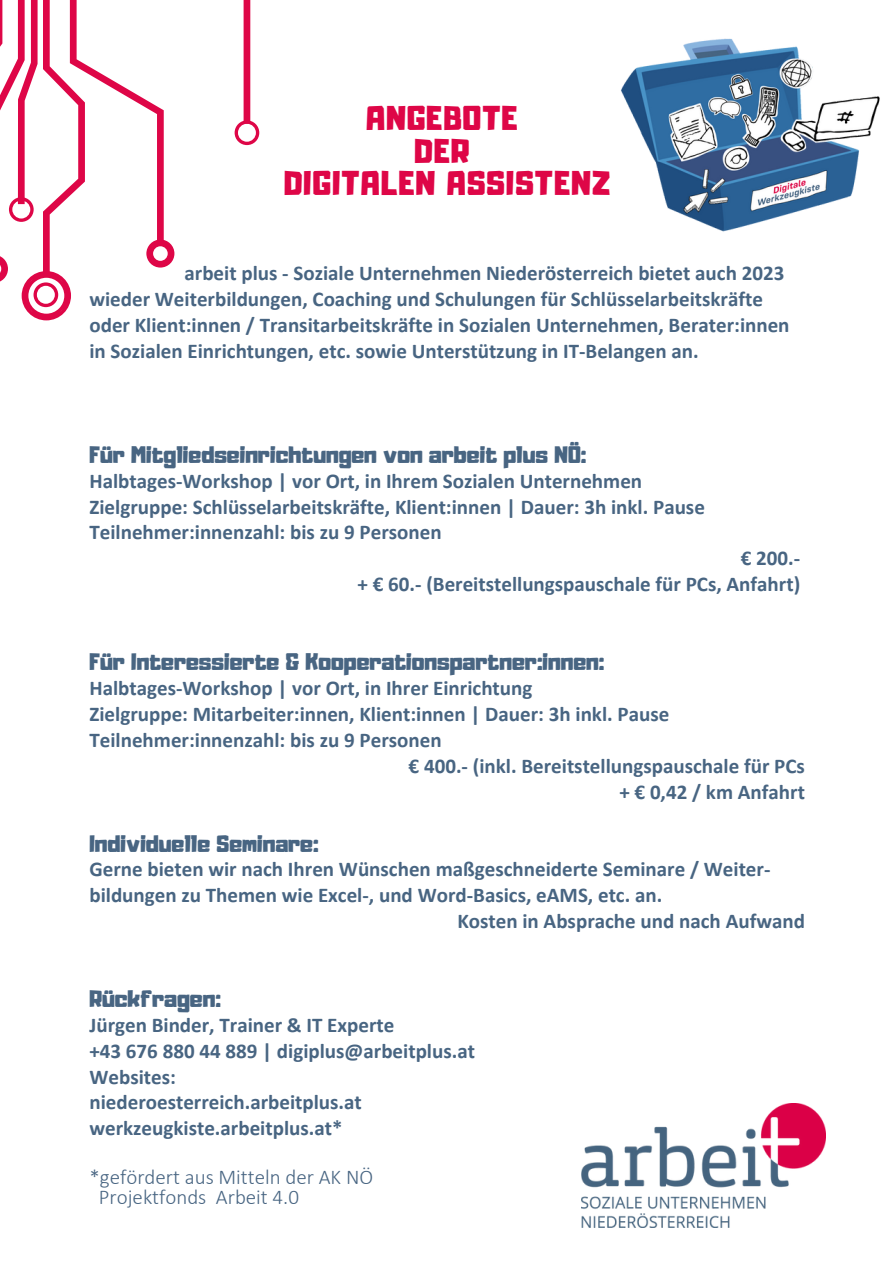
<style>
.page{position:relative;width:894px;height:1264px;background:#fff}
.page>*{position:absolute;margin:0;border:0;box-sizing:border-box;transform-origin:0 0}
.t1{font:30.3px/32.7px "Adumu";letter-spacing:.04em;color:#de0647;text-align:center}
.t2{font:700 21px/26px "Calibri";color:#486582}
.t3{font:21px "Adumu";color:#486582}
.t4{font:300 21px/20.2px "Calibri";color:#486582}
</style>
<div class="page">
<svg style="left:0;top:0;width:259px;height:320px"></svg>
<img style="left:581px;top:1103px;width:244px;height:124px">
<img style="left:621px;top:38px;width:259px;height:194px">
<h1 class="t1" style="left:284px;top:105px;width:328px">ANGEBOTE<br>DER<br>DIGITALEN ASSISTENZ</h1>
<p class="t2" style="left:89px;top:262px;width:701px;text-indent:95px">arbeit plus - Soziale Unternehmen Niederösterreich bietet auch 2023 wieder Weiterbildungen, Coaching und Schulungen für Schlüsselarbeitskräfte oder Klient:innen / Transitarbeitskräfte in Sozialen Unternehmen, Berater:innen in Sozialen Einrichtungen, etc. sowie Unterstützung in IT-Belangen an.</p>
<p class="t3" style="left:89px;top:446px;width:498px">Für Mitgliedseinrichtungen von arbeit plus NÖ:</p>
<p class="t2" style="left:89px;top:469px;width:617px">Halbtages-Workshop | vor Ort, in Ihrem Sozialen Unternehmen<br>Zielgruppe: Schlüsselarbeitskräfte, Klient:innen | Dauer: 3h inkl. Pause<br>Teilnehmer:innenzahl: bis zu 9 Personen</p>
<p class="t2" style="left:357px;top:547px;width:444px;text-align:right">€ 200.-<br>+ € 60.- (Bereitstellungspauschale für PCs, Anfahrt)</p>
<p class="t3" style="left:89px;top:653px;width:516px">Für Interessierte &amp; Kooperationspartner:innen:</p>
<p class="t2" style="left:89px;top:676px;width:444px">Halbtages-Workshop | vor Ort, in Ihrer Einrichtung</p>
<p class="t2" style="left:89px;top:702px;width:581px">Zielgruppe: Mitarbeiter:innen, Klient:innen | Dauer: 3h inkl. Pause</p>
<p class="t2" style="left:89px;top:728px;width:353px">Teilnehmer:innenzahl: bis zu 9 Personen</p>
<p class="t2" style="left:408px;top:754px;width:397px">€ 400.- (inkl. Bereitstellungspauschale für PCs</p>
<p class="t2" style="left:619px;top:780px;width:187px">+ € 0,42 / km Anfahrt</p>
<p class="t3" style="left:89px;top:834px;width:230px">Individuelle Seminare:</p>
<p class="t2" style="left:89px;top:858px;width:682px">Gerne bieten wir nach Ihren Wünschen maßgeschneiderte Seminare / Weiter-</p>
<p class="t2" style="left:89px;top:884px;width:574px">bildungen zu Themen wie Excel-, und Word-Basics, eAMS, etc. an.</p>
<p class="t2" style="left:457px;top:909px;width:349px">Kosten in Absprache und nach Aufwand</p>
<p class="t3" style="left:89px;top:990px;width:133px">Rückfragen:</p>
<p class="t2" style="left:89px;top:1013px;width:387px">Jürgen Binder, Trainer &amp; IT Experte<br>+43 676 880 44 889 | digiplus@arbeitplus.at<br>Websites:<br>niederoesterreich.arbeitplus.at werkzeugkiste.arbeitplus.at*</p>
<p class="t4" style="left:99px;top:1168px;width:276px;text-indent:-9px">*gefördert aus Mitteln der AK NÖ<br>Projektfonds Arbeit 4.0</p>
</div>
